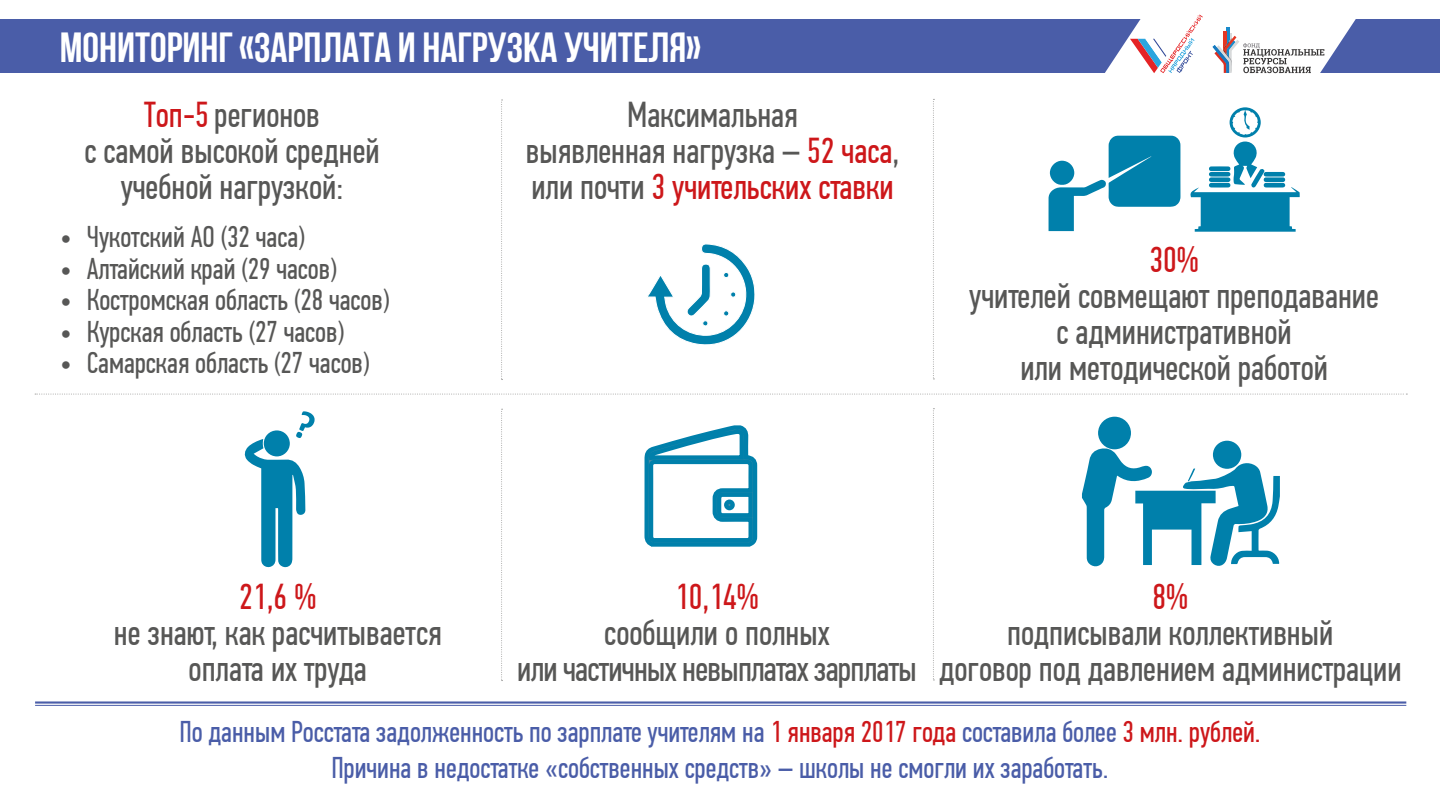
<style>
.page{position:relative;width:1440px;height:810px;background:#fff}
.page>*{position:absolute;margin:0;border:0;box-sizing:border-box;transform-origin:0 0}
.t1{font:42px "Bebas Neue Cyrillic";color:#fff}
.t2{font:36px/36px "PF Din Text Comp Pro";color:#575756;text-align:center}
.t3{font:36px/36px "PF Din Text Comp Pro";letter-spacing:-.02em;color:#575756;text-align:center}
.t4{font:36px "PF Din Text Comp Pro";color:#cd171a}
.t5{font:30px/36px "PF Din Text Comp Pro";color:#4a5da8;text-align:center}
.t6{font:30px "PF Din Text Comp Pro";color:#575756}
.s1{color:#cd171a}
</style>
<div class="page">
<div style="left:0;top:19px;width:1439px;height:54px;background:#4a5da8"></div>
<svg style="left:648px;top:244px;width:107px;height:101px"></svg>
<svg style="left:35px;top:394px;width:1372px;height:1px"></svg>
<hr style="left:35px;top:701px;width:1371px;height:3px;background:#4a5da8">
<hr style="left:35px;top:705px;width:1371px;height:1px;background:#4a5da8">
<svg style="left:501px;top:99px;width:1px;height:281px"></svg>
<svg style="left:501px;top:409px;width:1px;height:272px"></svg>
<svg style="left:933px;top:99px;width:1px;height:280px"></svg>
<svg style="left:933px;top:408px;width:1px;height:272px"></svg>
<div style="left:1097px;top:417px;width:33px;height:32px;background:#0080ab;border-radius:50%"></div>
<div style="left:1212px;top:441px;width:29px;height:28px;background:#0080ab;border-radius:50%"></div>
<svg style="left:1082px;top:448px;width:197px;height:119px"></svg>
<svg style="left:644px;top:425px;width:114px;height:122px"></svg>
<svg style="left:244px;top:411px;width:70px;height:157px"></svg>
<svg style="left:1048px;top:136px;width:132px;height:95px"></svg>
<svg style="left:1190px;top:107px;width:109px;height:125px"></svg>
<svg style="left:1105px;top:14px;width:251px;height:60px"></svg>
<img style="left:1212px;top:45px;width:16px;height:28px">
<p class="t1" style="left:60px;top:24px;width:643px">мониторинг «зарплата и нагрузка учителя»</p>
<p class="t2" style="left:84px;top:97px;width:297px"><span class="s1">Топ-5</span>регионов<br>с самой высокой средней учебной нагрузкой:</p>
<p class="t6" style="left:60px;top:220px;width:246px">• Чукотский АО (32 часа)</p>
<p class="t6" style="left:60px;top:252px;width:278px">• Алтайский край (29 часов)</p>
<p class="t6" style="left:60px;top:283px;width:331px">• Костромская область (28 часов)</p>
<p class="t6" style="left:60px;top:315px;width:285px">• Курская область (27 часов)</p>
<p class="t6" style="left:60px;top:346px;width:311px">• Самарская область (27 часов)</p>
<p class="t2" style="left:525px;top:97px;width:375px">Максимальная<br>выявленная нагрузка – <span class="s1">52 часа</span>, или почти <span class="s1">3 учительских ставки</span></p>
<p class="t4" style="left:1149px;top:239px;width:51px">30%</p>
<p class="t2" style="left:969px;top:278px;width:411px">учителей совмещают преподавание с административной<br>или методической работой</p>
<p class="t4" style="left:239px;top:576px;width:78px">21,6 %</p>
<p class="t2" style="left:114px;top:615px;width:329px">не знают, как расчитывается оплата их труда</p>
<p class="t4" style="left:675px;top:576px;width:85px">10,14%</p>
<p class="t3" style="left:517px;top:615px;width:401px">сообщили о полных<br>или частичных невыплатах зарплаты</p>
<p class="t4" style="left:1152px;top:576px;width:37px">8%</p>
<p class="t2" style="left:939px;top:615px;width:464px">подписывали коллективный<br>договор под давлением администрации</p>
<p class="t5" style="left:179px;top:714px;width:1082px">По данным Росстата задолженность по зарплате учителям на <span class="s1">1 января 2017 года</span> составила более <span class="s1">3 млн. рублей.<br></span>Причина в недостатке «собственных средств» – школы не смогли их заработать.</p>
</div>
